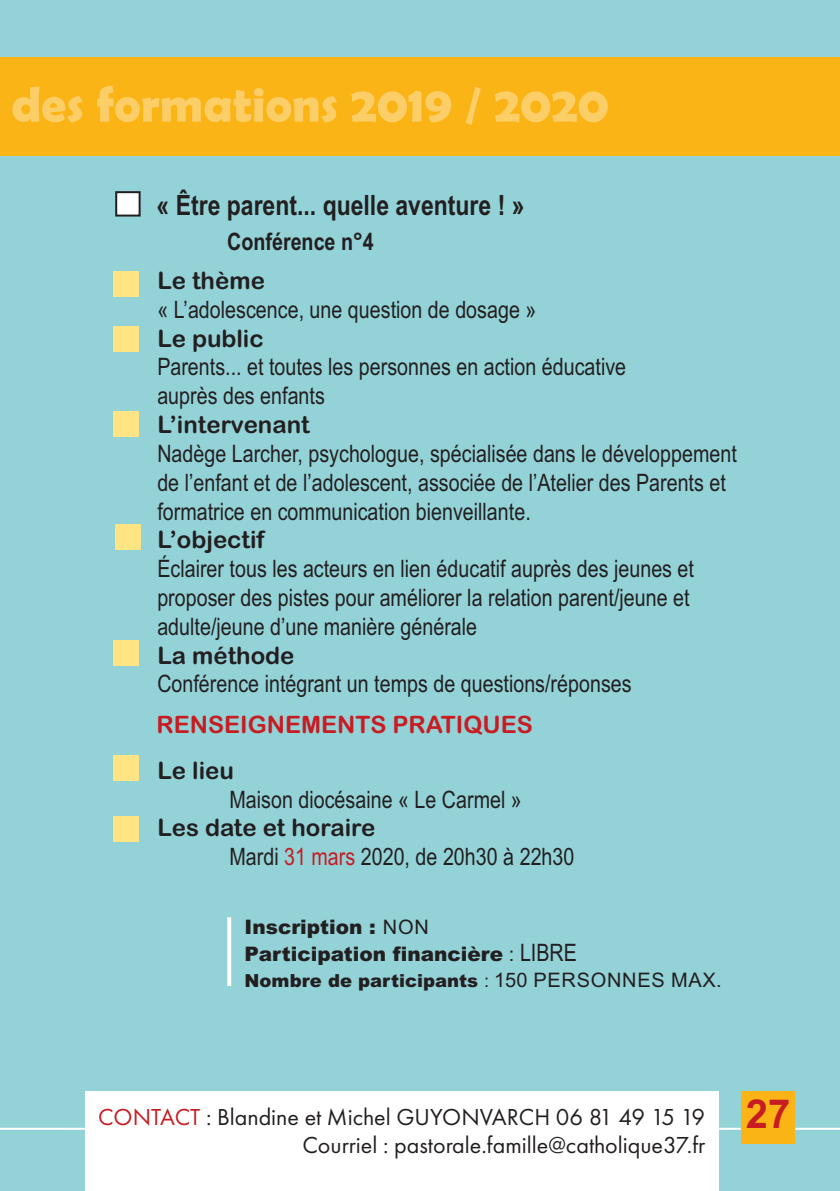
<style>
.page{position:relative;width:840px;height:1191px;background:#fff}
.page>*{position:absolute;margin:0;border:0;box-sizing:border-box;transform-origin:0 0}
.t1{font:700 50px "Berlin Sans FB Demi";color:rgb(255 255 255/.35)}
.t2{font:700 40px "Arial";color:#c71c22}
.t3{font:700 28px "Arial Narrow";color:#231f20}
.t4{font:24px/28.8px "Arial Narrow";color:#231f20}
.t5{font:24px/28.8px "Futura PT";color:#231f20;text-align:right}
.t6{font:24px "Arial Rounded MT Bold";color:#231f20}
.t7{font:24px "Arial Rounded MT Bold";color:#c71c22}
.t8{font:700 24px "Arial Narrow";color:#231f20}
.t9{font:900 20px/27px "Arial";color:#231f20}
.t10{font:900 18px "Arial";color:#231f20}
.s1{color:#c71c22}
.s2{font-weight:400}
.s3{font-family:"Arial Narrow";font-weight:400;font-size:24px}
.s4{font-weight:400;font-size:20px}
</style>
<div class="page">
<div style="left:0;top:0;width:839px;height:1191px;background:#93d2d7"></div>
<hr style="left:0;top:1127px;width:839px;height:2px;background:#fff">
<div style="left:0;top:57px;width:839px;height:98px;background:#fbb416"></div>
<div style="left:740px;top:1090px;width:54px;height:53px;background:#fbb416"></div>
<div style="left:85px;top:1090px;width:632px;height:101px;background:#fff"></div>
<div style="left:114px;top:271px;width:25px;height:26px;background:#ffe483"></div>
<div style="left:115px;top:524px;width:25px;height:25px;background:#ffe483"></div>
<div style="left:114px;top:412px;width:25px;height:25px;background:#ffe483"></div>
<div style="left:114px;top:326px;width:25px;height:25px;background:#ffe483"></div>
<div style="left:113px;top:816px;width:26px;height:25px;background:#ffe483"></div>
<div style="left:114px;top:641px;width:25px;height:25px;background:#ffe483"></div>
<div style="left:114px;top:755px;width:25px;height:25px;background:#ffe483"></div>
<div style="left:117px;top:193px;width:21px;height:21px;background:#fff"></div>
<div style="left:115px;top:191px;width:25px;height:25px;border:2px solid #231f20"></div>
<svg style="left:227px;top:917px;width:4px;height:69px"></svg>
<h1 class="t1" style="left:12px;top:75px;width:598px">des formations 2019 / 2020</h1>
<p class="t3" style="left:156px;top:189px;width:369px">« Être parent... quelle aventure ! »</p>
<p class="t8" style="left:227px;top:228px;width:148px">Conférence n°4</p>
<p class="t6" style="left:157px;top:267px;width:109px">Le thème</p>
<p class="t4" style="left:157px;top:295px;width:380px">« L’adolescence, une question de dosage »</p>
<p class="t6" style="left:157px;top:324px;width:108px">Le public</p>
<p class="t4" style="left:157px;top:353px;width:470px">Parents... et toutes les personnes en action éducative auprès des enfants</p>
<p class="t6" style="left:157px;top:411px;width:154px">L’intervenant</p>
<p class="t4" style="left:157px;top:439px;width:580px">Nadège Larcher, psychologue, spécialisée dans le développement de l’enfant et de l’adolescent, associée de l’Atelier des Parents et formatrice en communication bienveillante.</p>
<p class="t6" style="left:157px;top:526px;width:109px">L’objectif</p>
<p class="t4" style="left:157px;top:554px;width:538px">Éclairer tous les acteurs en lien éducatif auprès des jeunes et proposer des pistes pour améliorer la relation parent/jeune et adulte/jeune d’une manière générale</p>
<p class="t6" style="left:157px;top:641px;width:138px">La méthode</p>
<p class="t4" style="left:157px;top:669px;width:475px">Conférence intégrant un temps de questions/réponses</p>
<p class="t7" style="left:156px;top:711px;width:377px">RENSEIGNEMENTS PRATIQUES</p>
<p class="t6" style="left:157px;top:756px;width:78px">Le lieu</p>
<p class="t4" style="left:229px;top:785px;width:294px">Maison diocésaine « Le Carmel »</p>
<p class="t6" style="left:157px;top:814px;width:219px">Les date et horaire</p>
<p class="t4" style="left:229px;top:842px;width:346px">Mardi <span class="s1">31 mars</span> 2020, de 20h30 à 22h30</p>
<p class="t9" style="left:244px;top:913px;width:333px">Inscription : <span class="s2">NON<br></span>Participation financière <span class="s2">:</span> <span class="s3">LIBRE</span></p>
<p class="t10" style="left:244px;top:970px;width:478px">Nombre de participants <span class="s2">:</span> <span class="s4">150 PERSONNES MAX.</span></p>
<p class="t5" style="left:98px;top:1104px;width:608px"><span class="s1">CONTACT</span> : Blandine et Michel GUYONVARCH 06 81 49 15 19<br>Courriel : pastorale.famille@catholique37.fr</p>
<h2 class="t2" style="left:745px;top:1090px;width:46px">27</h2>
</div>
